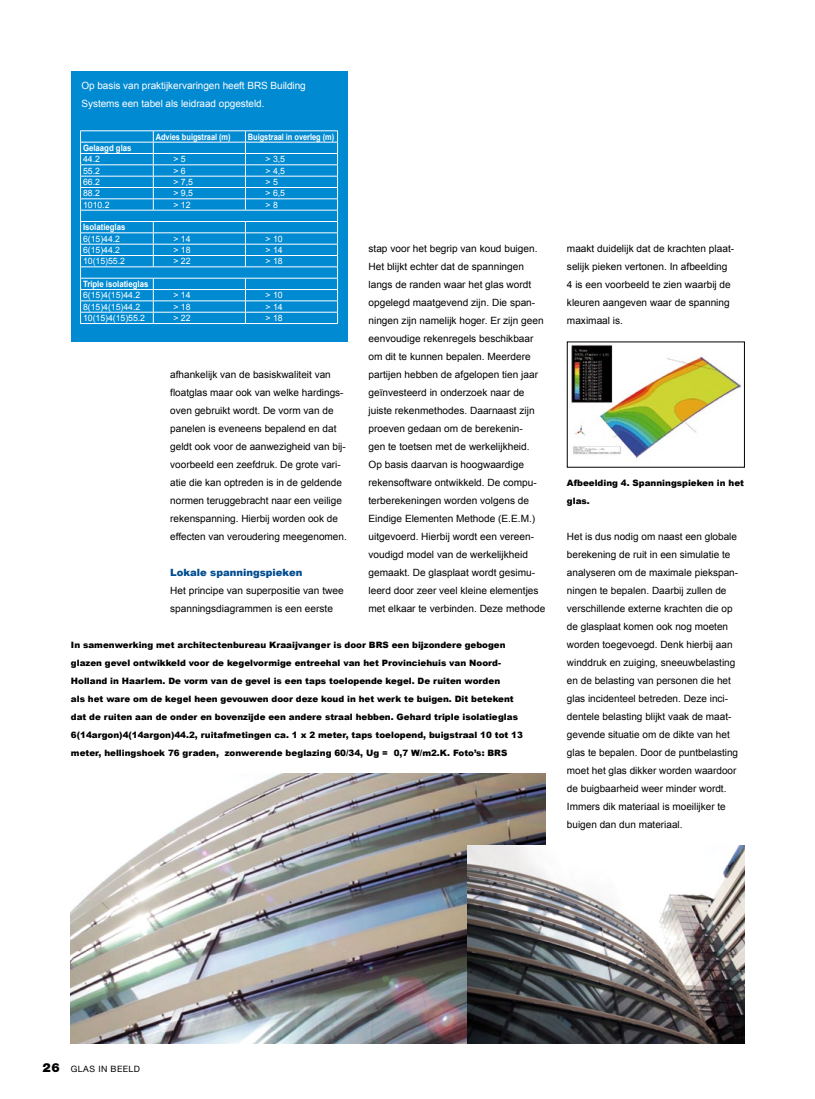
<style>
.page{position:relative;width:815px;height:1099px;background:#fff}
.page>*{position:absolute;margin:0;border:0;box-sizing:border-box;transform-origin:0 0}
.t1{font:10px/18px "Arial";color:#000}
.t2{font:10px/18px "Arial";letter-spacing:-.005em;color:#fff}
.t3{font:900 10px "Arial";color:#004c90}
.t4{font:900 8.75px/18px "Arial";color:#000}
.t5{font:8.75px "Arial";letter-spacing:-.005em;color:#fff}
.t6{font:700 8.75px "Arial";letter-spacing:-.005em;color:#fff;scale:.85 1}
.t7{font:700 8.75px "Arial";letter-spacing:-.005em;color:#fff;scale:.9 1}
.t8{font:8.75px "Helvetica Neue";letter-spacing:.05em;color:#000}
.s1{font-weight:900;font-size:12.5px}
</style>
<div class="page">
<img style="left:571px;top:344px;width:171px;height:114px">
<div style="left:567px;top:341px;width:178px;height:126px;border:1px solid #000"></div>
<img style="left:71px;top:773px;width:475px;height:270px">
<img style="left:468px;top:845px;width:276px;height:198px">
<div style="left:71px;top:71px;width:276px;height:270px;background:#008ad2"></div>
<hr style="left:80px;top:130px;width:73px;height:1px;background:#fff">
<hr style="left:153px;top:130px;width:92px;height:1px;background:#fff">
<hr style="left:245px;top:130px;width:93px;height:1px;background:#fff">
<hr style="left:80px;top:142px;width:73px;height:1px;background:#fff">
<hr style="left:153px;top:142px;width:92px;height:1px;background:#fff">
<hr style="left:245px;top:142px;width:93px;height:1px;background:#fff">
<hr style="left:80px;top:153px;width:73px;height:1px;background:#fff">
<hr style="left:153px;top:153px;width:92px;height:1px;background:#fff">
<hr style="left:245px;top:153px;width:93px;height:1px;background:#fff">
<hr style="left:80px;top:164px;width:73px;height:1px;background:#fff">
<hr style="left:153px;top:164px;width:92px;height:1px;background:#fff">
<hr style="left:245px;top:164px;width:93px;height:1px;background:#fff">
<hr style="left:80px;top:176px;width:73px;height:1px;background:#fff">
<hr style="left:153px;top:176px;width:92px;height:1px;background:#fff">
<hr style="left:245px;top:176px;width:93px;height:1px;background:#fff">
<hr style="left:80px;top:187px;width:73px;height:1px;background:#fff">
<hr style="left:153px;top:187px;width:92px;height:1px;background:#fff">
<hr style="left:245px;top:187px;width:93px;height:1px;background:#fff">
<hr style="left:80px;top:198px;width:73px;height:1px;background:#fff">
<hr style="left:153px;top:198px;width:92px;height:1px;background:#fff">
<svg style="left:153px;top:131px;width:1px;height:79px"></svg>
<hr style="left:245px;top:198px;width:93px;height:1px;background:#fff">
<svg style="left:245px;top:131px;width:1px;height:79px"></svg>
<hr style="left:80px;top:210px;width:73px;height:1px;background:#fff">
<hr style="left:153px;top:210px;width:92px;height:1px;background:#fff">
<hr style="left:245px;top:210px;width:93px;height:1px;background:#fff">
<hr style="left:80px;top:221px;width:73px;height:1px;background:#fff">
<hr style="left:153px;top:221px;width:92px;height:1px;background:#fff">
<hr style="left:245px;top:221px;width:93px;height:1px;background:#fff">
<hr style="left:80px;top:232px;width:73px;height:1px;background:#fff">
<hr style="left:153px;top:232px;width:92px;height:1px;background:#fff">
<hr style="left:245px;top:232px;width:93px;height:1px;background:#fff">
<hr style="left:80px;top:244px;width:73px;height:1px;background:#fff">
<hr style="left:153px;top:244px;width:92px;height:1px;background:#fff">
<hr style="left:245px;top:244px;width:93px;height:1px;background:#fff">
<hr style="left:80px;top:255px;width:73px;height:1px;background:#fff">
<hr style="left:153px;top:255px;width:92px;height:1px;background:#fff">
<svg style="left:153px;top:222px;width:1px;height:44px"></svg>
<hr style="left:245px;top:255px;width:93px;height:1px;background:#fff">
<svg style="left:245px;top:222px;width:1px;height:44px"></svg>
<hr style="left:80px;top:266px;width:73px;height:1px;background:#fff">
<hr style="left:153px;top:266px;width:92px;height:1px;background:#fff">
<hr style="left:245px;top:266px;width:93px;height:1px;background:#fff">
<hr style="left:80px;top:278px;width:73px;height:1px;background:#fff">
<hr style="left:153px;top:278px;width:92px;height:1px;background:#fff">
<hr style="left:245px;top:278px;width:93px;height:1px;background:#fff">
<hr style="left:80px;top:289px;width:73px;height:1px;background:#fff">
<hr style="left:153px;top:289px;width:92px;height:1px;background:#fff">
<hr style="left:245px;top:289px;width:93px;height:1px;background:#fff">
<hr style="left:80px;top:300px;width:73px;height:1px;background:#fff">
<hr style="left:153px;top:300px;width:92px;height:1px;background:#fff">
<hr style="left:245px;top:300px;width:93px;height:1px;background:#fff">
<hr style="left:80px;top:312px;width:73px;height:1px;background:#fff">
<svg style="left:80px;top:131px;width:1px;height:192px"></svg>
<hr style="left:153px;top:312px;width:92px;height:1px;background:#fff">
<svg style="left:153px;top:278px;width:1px;height:45px"></svg>
<hr style="left:245px;top:312px;width:93px;height:1px;background:#fff">
<svg style="left:245px;top:278px;width:1px;height:45px"></svg>
<svg style="left:337px;top:131px;width:1px;height:192px"></svg>
<hr style="left:80px;top:323px;width:73px;height:1px;background:#fff">
<hr style="left:153px;top:323px;width:92px;height:1px;background:#fff">
<hr style="left:245px;top:323px;width:93px;height:1px;background:#fff">
<p class="t2" style="left:81px;top:77px;width:226px">Op basis van praktijkervaringen heeft BRS Building<br>Systems een tabel als leidraad opgesteld.</p>
<p class="t6" style="left:156px;top:131px;width:90px">Advies buigstraal (m)</p>
<p class="t6" style="left:248px;top:131px;width:103px">Buigstraal in overleg (m)</p>
<p class="t7" style="left:83px;top:142px;width:55px">Gelaagd glas</p>
<p class="t5" style="left:83px;top:154px;width:18px">44.2</p>
<p class="t5" style="left:174px;top:154px;width:14px">&gt; 5</p>
<p class="t5" style="left:266px;top:154px;width:21px">&gt; 3,5</p>
<p class="t5" style="left:83px;top:166px;width:18px">55.2</p>
<p class="t5" style="left:174px;top:166px;width:14px">&gt; 6</p>
<p class="t5" style="left:266px;top:166px;width:21px">&gt; 4,5</p>
<p class="t5" style="left:83px;top:177px;width:18px">66.2</p>
<p class="t5" style="left:174px;top:177px;width:21px">&gt; 7,5</p>
<p class="t5" style="left:266px;top:177px;width:14px">&gt; 5</p>
<p class="t5" style="left:83px;top:188px;width:18px">88.2</p>
<p class="t5" style="left:174px;top:188px;width:21px">&gt; 9,5</p>
<p class="t5" style="left:266px;top:188px;width:21px">&gt; 6,5</p>
<p class="t5" style="left:83px;top:200px;width:28px">1010.2</p>
<p class="t5" style="left:174px;top:200px;width:19px">&gt; 12</p>
<p class="t5" style="left:266px;top:200px;width:14px">&gt; 8</p>
<p class="t7" style="left:83px;top:221px;width:49px">Isolatieglas</p>
<p class="t5" style="left:83px;top:234px;width:39px">6(15)44.2</p>
<p class="t5" style="left:174px;top:234px;width:19px">&gt; 14</p>
<p class="t5" style="left:266px;top:234px;width:19px">&gt; 10</p>
<p class="t5" style="left:83px;top:245px;width:39px">6(15)44.2</p>
<p class="t5" style="left:174px;top:245px;width:19px">&gt; 18</p>
<p class="t5" style="left:266px;top:245px;width:19px">&gt; 14</p>
<p class="t5" style="left:83px;top:256px;width:43px">10(15)55.2</p>
<p class="t5" style="left:174px;top:256px;width:19px">&gt; 22</p>
<p class="t5" style="left:266px;top:256px;width:19px">&gt; 18</p>
<p class="t7" style="left:83px;top:278px;width:74px">Triple isolatieglas</p>
<p class="t5" style="left:83px;top:290px;width:59px">6(15)4(15)44.2</p>
<p class="t5" style="left:174px;top:290px;width:19px">&gt; 14</p>
<p class="t5" style="left:266px;top:290px;width:19px">&gt; 10</p>
<p class="t5" style="left:83px;top:302px;width:59px">8(15)4(15)44.2</p>
<p class="t5" style="left:174px;top:302px;width:19px">&gt; 18</p>
<p class="t5" style="left:266px;top:302px;width:19px">&gt; 14</p>
<p class="t5" style="left:83px;top:313px;width:64px">10(15)4(15)55.2</p>
<p class="t5" style="left:174px;top:313px;width:19px">&gt; 22</p>
<p class="t5" style="left:266px;top:313px;width:19px">&gt; 18</p>
<p class="t1" style="left:369px;top:239px;width:178px">stap voor het begrip van koud buigen.<br>Het blijkt echter dat de spanningen langs de randen waar het glas wordt opgelegd maatgevend zijn. Die span&shy;ningen zijn namelijk hoger. Er zijn geen eenvoudige rekenregels beschikbaar om dit te kunnen bepalen. Meerdere partijen hebben de afgelopen tien jaar geïnvesteerd in onderzoek naar de juiste rekenmethodes. Daarnaast zijn proeven gedaan om de berekenin-<br>gen te toetsen met de werkelijkheid.<br>Op basis daarvan is hoogwaardige rekensoftware ontwikkeld. De compu&shy;terberekeningen worden volgens de Eindige Elementen Methode (E.E.M.) uitgevoerd. Hierbij wordt een vereen&shy;voudigd model van de werkelijkheid gemaakt. De glasplaat wordt gesimu&shy;leerd door zeer veel kleine elementjes met elkaar te verbinden. Deze methode</p>
<p class="t1" style="left:567px;top:239px;width:169px">maakt duidelijk dat de krachten plaat&shy;selijk pieken vertonen. In afbeelding<br>4 is een voorbeeld te zien waarbij de kleuren aangeven waar de spanning maximaal is.</p>
<p class="t1" style="left:170px;top:365px;width:178px">afhankelijk van de basiskwaliteit van floatglas maar ook van welke hardings&shy;oven gebruikt wordt. De vorm van de panelen is eveneens bepalend en dat geldt ook voor de aanwezigheid van bij&shy;voorbeeld een zeefdruk. De grote vari&shy;atie die kan optreden is in de geldende normen teruggebracht naar een veilige rekenspanning. Hierbij worden ook de effecten van veroudering meegenomen.</p>
<p class="t3" style="left:170px;top:566px;width:134px">Lokale spanningspieken</p>
<p class="t1" style="left:170px;top:581px;width:175px">Het principe van superpositie van twee spanningsdiagrammen is een eerste</p>
<p class="t4" style="left:567px;top:473px;width:179px">Afbeelding 4. Spanningspieken in het glas.</p>
<p class="t1" style="left:567px;top:527px;width:173px">Het is dus nodig om naast een globale berekening de ruit in een simulatie te analyseren om de maximale piekspan&shy;ningen te bepalen. Daarbij zullen de verschillende externe krachten die op de glasplaat komen ook nog moeten worden toegevoegd. Denk hierbij aan winddruk en zuiging, sneeuwbelasting en de belasting van personen die het glas incidenteel betreden. Deze inci&shy;dentele belasting blijkt vaak de maat&shy;gevende situatie om de dikte van het glas te bepalen. Door de puntbelasting moet het glas dikker worden waardoor de buigbaarheid weer minder wordt.<br>Immers dik materiaal is moeilijker te buigen dan dun materiaal.</p>
<p class="t4" style="left:71px;top:635px;width:454px">In samenwerking met architectenbureau Kraaijvanger is door BRS een bijzondere gebogen glazen gevel ontwikkeld voor de kegelvormige entreehal van het Provinciehuis van Noord-Holland in Haarlem. De vorm van de gevel is een taps toelopende kegel. De ruiten worden<br>als het ware om de kegel heen gevouwen door deze koud in het werk te buigen. Dit betekent dat de ruiten aan de onder en bovenzijde een andere straal hebben. Gehard triple isolatieglas 6(14argon)4(14argon)44.2, ruitafmetingen ca. 1 x 2 meter, taps toelopend, buigstraal 10 tot 13 meter, hellingshoek 76 graden, zonwerende beglazing 60/34, Ug = 0,7 W/m2.K. Foto’s: BRS</p>
<p class="t8" style="left:43px;top:1063px;width:99px"><span class="s1">26</span> GLAS IN BEELD</p>
</div>
